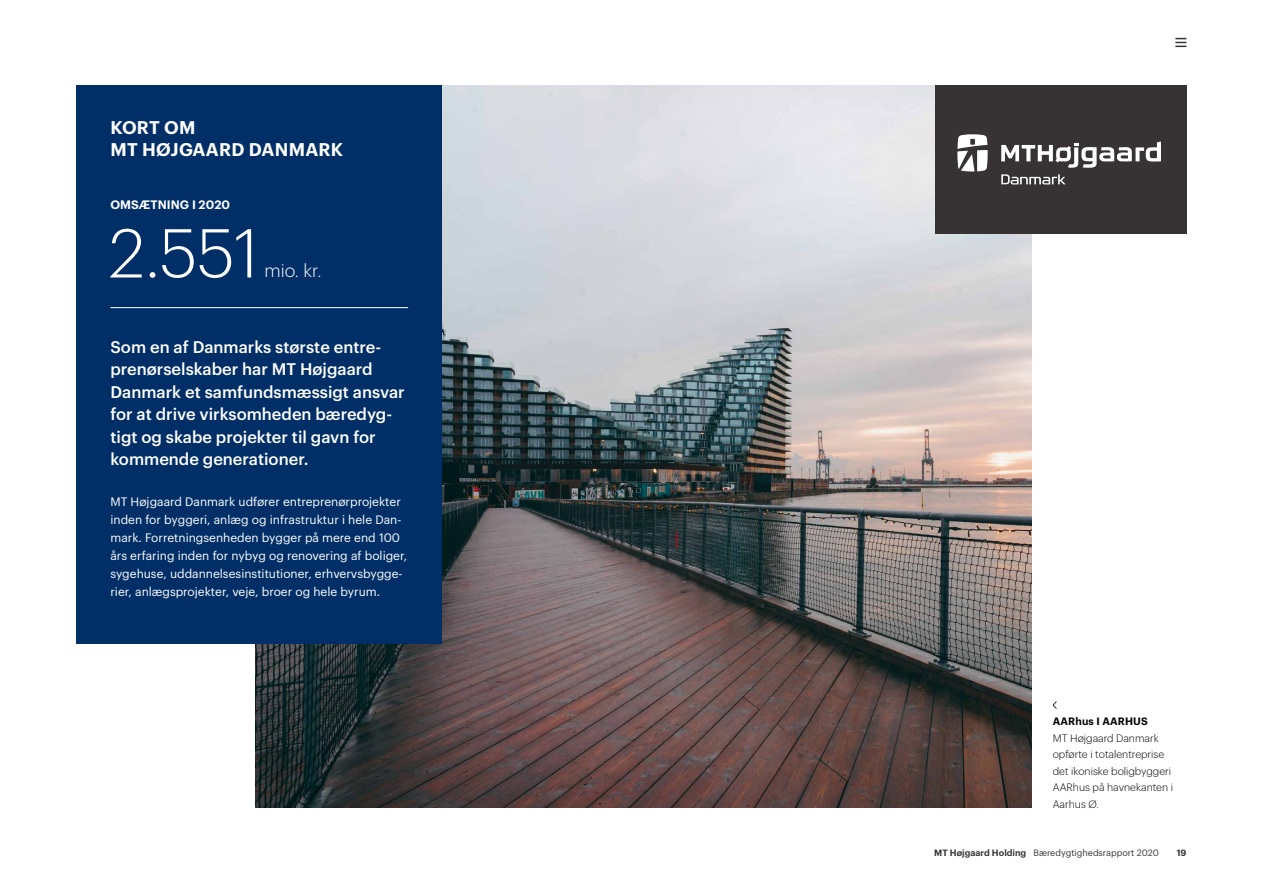
<style>
.page{position:relative;width:1263px;height:893px;background:#fff}
.page>*{position:absolute;margin:0;border:0;box-sizing:border-box;transform-origin:0 0}
.t1{font:300 67.5px "Graphik";color:#fff}
.t2{font:600 18px/22.5px "Graphik";letter-spacing:.015em;color:#fff}
.t3{font:300 18px "Graphik";color:#fff}
.t4{font:500 16.5px/22.5px "Graphik";color:#fff}
.t5{font:12px/18px "Graphik";color:#fff}
.t6{font:600 12px "Graphik";letter-spacing:.005em;color:#fff}
.t7{font:300 10.5px/16.5px "Graphik";color:#000}
.t8{font:600 10.5px "Graphik";letter-spacing:.015em;color:#000}
.t9{font:9px "Graphik";color:#373334}
.t10{font:600 9px "Graphik";color:#373334}
.s1{font-weight:600}
</style>
<div class="page">
<img style="left:256px;top:85px;width:776px;height:723px">
<div style="left:77px;top:85px;width:365px;height:558px;background:#002f67"></div>
<hr style="left:110px;top:307px;width:298px;height:1px;background:#fff">
<div style="left:934px;top:85px;width:252px;height:149px;background:#373334"></div>
<svg style="left:1001px;top:142px;width:160px;height:26px"></svg>
<svg style="left:957px;top:134px;width:31px;height:37px"></svg>
<svg style="left:1001px;top:174px;width:64px;height:10px"></svg>
<svg style="left:1052px;top:701px;width:5px;height:8px"></svg>
<svg style="left:1175px;top:38px;width:11px;height:9px"></svg>
<h2 class="t2" style="left:110px;top:114px;width:234px">KORT OM<br>MT HØJGAARD DANMARK</h2>
<p class="t6" style="left:110px;top:195px;width:121px">OMSÆTNING I 2020</p>
<h1 class="t1" style="left:109px;top:204px;width:152px">2.551</h1>
<h2 class="t3" style="left:265px;top:258px;width:58px">mio. kr.</h2>
<h3 class="t4" style="left:110px;top:334px;width:296px">Som en af Danmarks største entre&shy;prenørselskaber har MT Højgaard<br>Danmark et samfundsmæssigt ansvar for at drive virksomheden bæredyg&shy;tigt og skabe projekter til gavn for kommende generationer.</h3>
<p class="t5" style="left:110px;top:491px;width:298px">MT Højgaard Danmark udfører entreprenørprojekter inden for byggeri, anlæg og infrastruktur i hele Dan&shy;mark. Forretningsenheden bygger på mere end 100 års erfaring inden for nybyg og renovering af boliger, sygehuse, uddannelsesinstitutioner, erhvervsbygge&shy;rier, anlægsprojekter, veje, broer og hele byrum.</p>
<p class="t8" style="left:1053px;top:714px;width:96px">AARhus I AARHUS</p>
<p class="t7" style="left:1053px;top:729px;width:122px">MT Højgaard Danmark opførte i totalentreprise det ikoniske boligbyggeri<br>AARhus på havnekanten i<br>Aarhus Ø.</p>
<p class="t9" style="left:934px;top:846px;width:226px"><span class="s1">MT Højgaard Holding</span> Bæredygtighedsrapport 2020</p>
<p class="t10" style="left:1177px;top:845px;width:11px">19</p>
</div>
